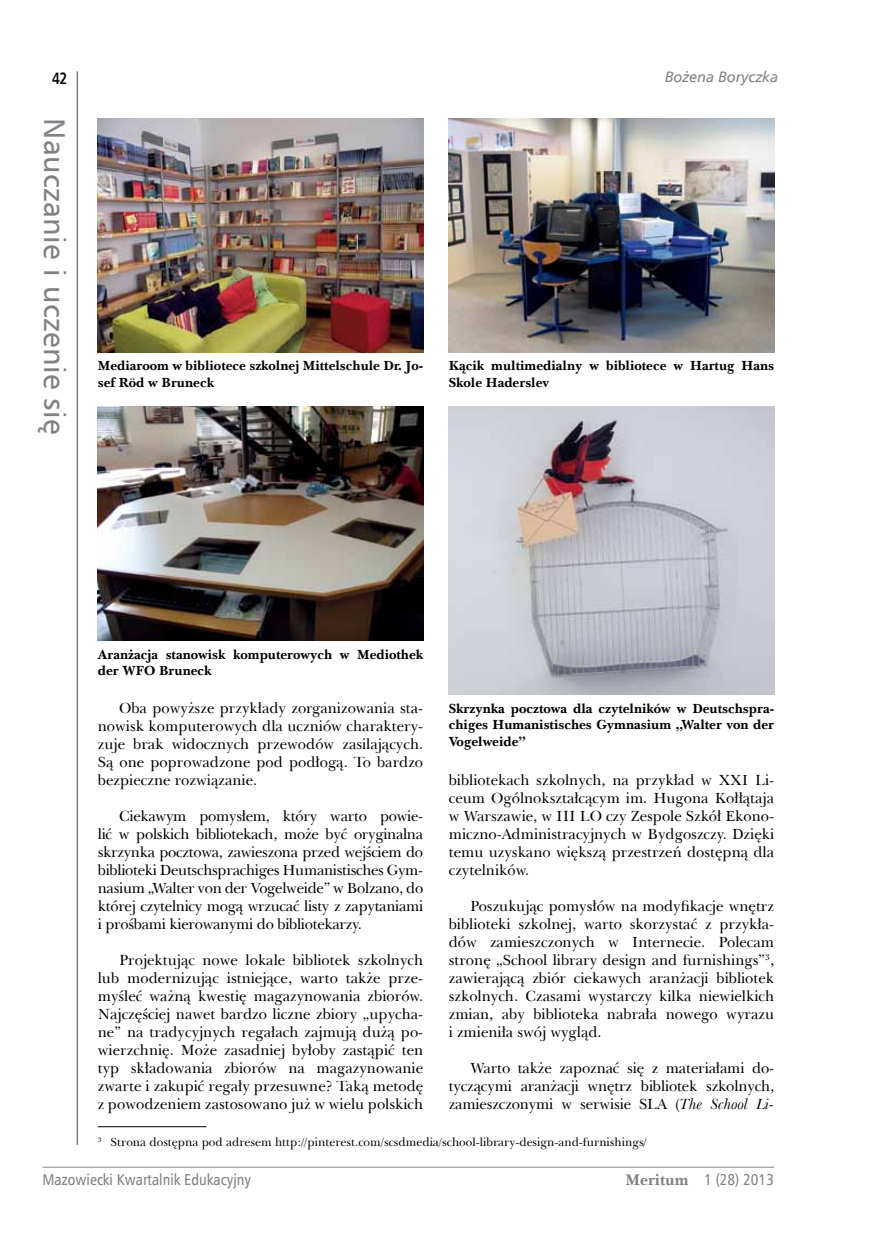
<style>
.page{position:relative;width:872px;height:1234px;background:#fff}
.page>*{position:absolute;margin:0;border:0;box-sizing:border-box;transform-origin:0 0}
.t1{font:30px "Humnst 777 EU";letter-spacing:.01em;color:#808285}
.t2{font:700 16.5px "Humnst 777 EU";color:#000;scale:.8 1}
.t3{font:15.75px "Humnst 777 Cn EU";color:#808285}
.t4{font:15px/18px "Baskerville EU";color:#000;text-align:justify}
.t5{font:italic 15px "Humnst 777 EU";color:#808285}
.t6{font:700 13.5px/16.5px "Baskerville EU";color:#000}
.t7{font:12px "Baskerville EU";color:#000}
.s1{font-style:italic}
.s2{font-family:"Baskerville EU";font-weight:700}
</style>
<div class="page">
<hr style="left:77px;top:71px;width:1px;height:1073px;background:#808285">
<hr style="left:43px;top:1166px;width:731px;height:1px;background:#808285">
<img style="left:98px;top:118px;width:325px;height:234px">
<img style="left:98px;top:406px;width:325px;height:234px">
<img style="left:449px;top:118px;width:325px;height:234px">
<img style="left:449px;top:406px;width:325px;height:288px">
<hr style="left:98px;top:1126px;width:108px;height:1px;background:#000">
<p class="t2" style="left:52px;top:67px;width:20px">42</p>
<h1 class="t1" style="left:73px;top:118px;width:318px;rotate:90deg">Nauczanie i uczenie się</h1>
<p class="t5" style="left:665px;top:67px;width:115px">Bożena Boryczka</p>
<p class="t6" style="left:98px;top:358px;width:327px">Mediaroom w bibliotece szkolnej Mittelschule Dr. Jo&shy;sef Röd w Bruneck</p>
<p class="t6" style="left:449px;top:358px;width:327px">Kącik multimedialny w bibliotece w Hartug Hans<br>Skole Haderslev</p>
<p class="t6" style="left:98px;top:646px;width:327px">Aranżacja stanowisk komputerowych w Mediothek der WFO Bruneck</p>
<p class="t4" style="left:98px;top:698px;width:327px;text-indent:21px">Oba powyższe przykłady zorganizowania sta&shy;nowisk komputerowych dla uczniów charaktery&shy;zuje brak widocznych przewodów zasilających.<br>Są one poprowadzone pod podłogą. To bardzo bezpieczne rozwiązanie.</p>
<p class="t4" style="left:98px;top:806px;width:327px;text-indent:21px">Ciekawym pomysłem, który warto powie&shy;lić w polskich bibliotekach, może być oryginalna skrzynka pocztowa, zawieszona przed wejściem do biblioteki Deutschsprachiges Humanistisches Gym&shy;nasium „Walter von der Vogelweide” w Bolzano, do której czytelnicy mogą wrzucać listy z zapytaniami i prośbami kierowanymi do bibliotekarzy.</p>
<p class="t4" style="left:98px;top:950px;width:327px;text-indent:21px">Projektując nowe lokale bibliotek szkolnych lub modernizując istniejące, warto także prze&shy;myśleć ważną kwestię magazynowania zbiorów.<br>Najczęściej nawet bardzo liczne zbiory „upycha&shy;ne” na tradycyjnych regałach zajmują dużą po&shy;wierzchnię. Może zasadniej byłoby zastąpić ten typ składowania zbiorów na magazynowanie zwarte i zakupić regały przesuwne? Taką metodę z powodzeniem zastosowano już w wielu polskich</p>
<p class="t6" style="left:449px;top:700px;width:327px;text-align:justify">Skrzynka pocztowa dla czytelników w Deutschspra&shy;chiges Humanistisches Gymnasium „Walter von der Vogelweide”</p>
<p class="t4" style="left:449px;top:770px;width:327px">bibliotekach szkolnych, na przykład w XXI Li&shy;ceum Ogólnokształcącym im. Hugona Kołłątaja w Warszawie, w III LO czy Zespole Szkół Ekono&shy;miczno-Administracyjnych w Bydgoszczy. Dzięki temu uzyskano większą przestrzeń dostępną dla czytelników.</p>
<p class="t4" style="left:449px;top:896px;width:327px;text-indent:21px">Poszukując pomysłów na modyfikacje wnętrz biblioteki szkolnej, warto skorzystać z przykła&shy;dów zamieszczonych w Internecie. Polecam stronę „School library design and furnishings”<sup>3</sup>, zawierającą zbiór ciekawych aranżacji bibliotek szkolnych. Czasami wystarczy kilka niewielkich zmian, aby biblioteka nabrała nowego wyrazu i zmieniła swój wygląd.</p>
<p class="t4" style="left:449px;top:1058px;width:327px;text-indent:21px">Warto także zapoznać się z materiałami do&shy;tyczącymi aranżacji wnętrz bibliotek szkolnych, zamieszczonymi w serwisie SLA (<span class="s1">The School Li-</span></p>
<p class="t7" style="left:98px;top:1134px;width:550px"><sup>3</sup> Strona dostępna pod adresem http://pinterest.com/scsdmedia/school-library-design-and-furnishings/</p>
<p class="t3" style="left:43px;top:1169px;width:210px">Mazowiecki Kwartalnik Edukacyjny</p>
<p class="t3" style="left:625px;top:1169px;width:150px"><span class="s2">Meritum</span> 1 (28) 2013</p>
</div>
